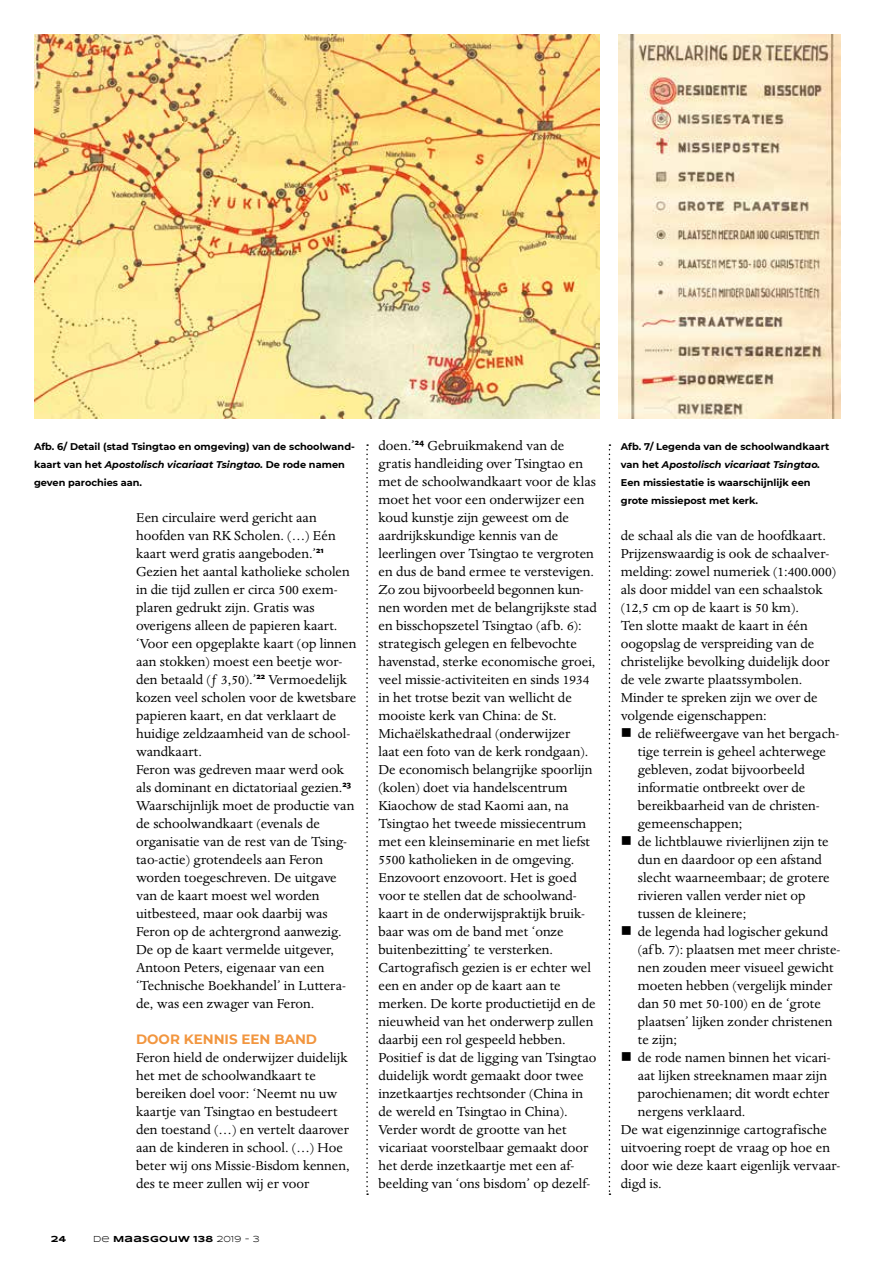
<style>
.page{position:relative;width:893px;height:1263px;background:#fff}
.page>*{position:absolute;margin:0;border:0;box-sizing:border-box;transform-origin:0 0}
.t1{font:15px/18px "Dante MT Std";color:#000}
.t2{font:700 13.5px "Montserrat";color:#f2963f}
.t3{font:700 9.75px/18px "Montserrat";color:#000}
.t4{font:700 9px "Syncopate";letter-spacing:.03em;color:#000}
.s1{font-style:italic}
.s2{font-weight:400}
</style>
<div class="page">
<img style="left:34px;top:34px;width:566px;height:384px">
<img style="left:619px;top:34px;width:221px;height:384px">
<svg style="left:609px;top:444px;width:1px;height:751px"></svg>
<svg style="left:366px;top:444px;width:2px;height:751px"></svg>
<p class="t3" style="left:34px;top:437px;width:322px">Afb. 6/ Detail (stad Tsingtao en omgeving) van de schoolwand&shy;kaart van het <span class="s1">Apostolisch vicariaat Tsingtao.</span> De rode namen geven parochies aan.</p>
<p class="t1" style="left:136px;top:509px;width:222px">Een circulaire werd gericht aan hoofden van RK Scholen. (…) Eén kaart werd gratis aangeboden.’<sup>21<br></sup>Gezien het aantal katholieke scholen in die tijd zullen er circa 500 exem&shy;plaren gedrukt zijn. Gratis was overigens alleen de papieren kaart. ‘Voor een opgeplakte kaart (op linnen aan stokken) moest een beetje wor&shy;den betaald (ƒ 3,50).’<sup>22</sup> Vermoedelijk kozen veel scholen voor de kwetsbare papieren kaart, en dat verklaart de huidige zeldzaamheid van de school&shy;wandkaart.<br>Feron was gedreven maar werd ook als dominant en dictatoriaal gezien.<sup>23<br></sup>Waarschijnlijk moet de productie van de schoolwandkaart (evenals de organisatie van de rest van de Tsing&shy;tao-actie) grotendeels aan Feron worden toegeschreven. De uitgave van de kaart moest wel worden uitbesteed, maar ook daarbij was Feron op de achtergrond aanwezig.<br>De op de kaart vermelde uitgever, Antoon Peters, eigenaar van een ‘Technische Boekhandel’ in Luttera&shy;de, was een zwager van Feron.</p>
<p class="t2" style="left:136px;top:1029px;width:182px">DOOR KENNIS EEN BAND</p>
<p class="t1" style="left:136px;top:1049px;width:215px">Feron hield de onderwijzer duidelijk het met de schoolwandkaart te bereiken doel voor: ‘Neemt nu uw kaartje van Tsingtao en bestudeert den toestand (…) en vertelt daarover aan de kinderen in school. (…) Hoe beter wij ons Missie-Bisdom kennen, des te meer zullen wij er voor</p>
<p class="t4" style="left:51px;top:1233px;width:17px">24</p>
<p class="t4" style="left:93px;top:1233px;width:168px"><span class="s2">De</span> MAASGOUW 138 <span class="s2">2019 - 3</span></p>
<p class="t1" style="left:378px;top:437px;width:220px">doen.’<sup>24</sup> Gebruikmakend van de gratis handleiding over Tsingtao en met de schoolwandkaart voor de klas moet het voor een onderwijzer een koud kunstje zijn geweest om de aardrijkskundige kennis van de leerlingen over Tsingtao te vergroten en dus de band ermee te verstevigen.<br>Zo zou bijvoorbeeld begonnen kun&shy;nen worden met de belangrijkste stad en bisschopszetel Tsingtao (af b. 6): strategisch gelegen en felbevochte havenstad, sterke economische groei, veel missie-activiteiten en sinds 1934 in het trotse bezit van wellicht de mooiste kerk van China: de St.<br>Michaëlskathedraal (onderwijzer<br>laat een foto van de kerk rondgaan).<br>De economisch belangrijke spoorlijn (kolen) doet via handelscentrum Kiaochow de stad Kaomi aan, na Tsingtao het tweede missiecentrum met een kleinseminarie en met liefst 5500 katholieken in de omgeving.<br>Enzovoort enzovoort. Het is goed voor te stellen dat de schoolwand&shy;kaart in de onderwijspraktijk bruik&shy;baar was om de band met ‘onze buitenbezitting’ te versterken.<br>Cartografisch gezien is er echter wel een en ander op de kaart aan te merken. De korte productietijd en de nieuwheid van het onderwerp zullen daarbij een rol gespeeld hebben.<br>Positief is dat de ligging van Tsingtao duidelijk wordt gemaakt door twee inzetkaartjes rechtsonder (China in de wereld en Tsingtao in China).<br>Verder wordt de grootte van het vicariaat voorstelbaar gemaakt door het derde inzetkaartje met een af&shy;beelding van ‘ons bisdom’ op dezelf-</p>
<p class="t3" style="left:621px;top:437px;width:210px">Afb. 7/ Legenda van de schoolwandkaart van het <span class="s1">Apostolisch vicariaat Tsingtao.<br></span>Een missiestatie is waarschijnlijk een grote missiepost met kerk.</p>
<p class="t1" style="left:621px;top:527px;width:217px">de schaal als die van de hoofdkaart.<br>Prijzenswaardig is ook de schaalver&shy;melding: zowel numeriek (1:400.000) als door middel van een schaalstok (12,5 cm op de kaart is 50 km).<br>Ten slotte maakt de kaart in één oogopslag de verspreiding van de christelijke bevolking duidelijk door de vele zwarte plaatssymbolen.<br>Minder te spreken zijn we over de volgende eigenschappen:</p>
<p class="t1" style="left:638px;top:725px;width:203px">de reliëfweergave van het bergach-</p>
<p class="t1" style="left:638px;top:743px;width:190px">tige terrein is geheel achterwege</p>
<p class="t1" style="left:638px;top:761px;width:168px">gebleven, zodat bijvoorbeeld</p>
<p class="t1" style="left:638px;top:779px;width:169px">informatie ontbreekt over de</p>
<p class="t1" style="left:638px;top:797px;width:183px">bereikbaarheid van de christen-</p>
<p class="t1" style="left:638px;top:815px;width:106px">gemeenschappen;</p>
<p class="t1" style="left:638px;top:833px;width:192px">de lichtblauwe rivierlijnen zijn te</p>
<p class="t1" style="left:638px;top:851px;width:186px">dun en daardoor op een afstand</p>
<p class="t1" style="left:638px;top:869px;width:193px">slecht waarneembaar; de grotere</p>
<p class="t1" style="left:638px;top:887px;width:169px">rivieren vallen verder niet op</p>
<p class="t1" style="left:638px;top:905px;width:110px">tussen de kleinere;</p>
<p class="t1" style="left:638px;top:923px;width:192px">de legenda had logischer gekund</p>
<p class="t1" style="left:638px;top:941px;width:204px">(af b. 7): plaatsen met meer christe-</p>
<p class="t1" style="left:638px;top:959px;width:197px">nen zouden meer visueel gewicht</p>
<p class="t1" style="left:638px;top:977px;width:196px">moeten hebben (vergelijk minder</p>
<p class="t1" style="left:638px;top:995px;width:185px">dan 50 met 50-100) en de ‘grote</p>
<p class="t1" style="left:638px;top:1013px;width:196px">plaatsen’ lijken zonder christenen</p>
<p class="t1" style="left:638px;top:1031px;width:41px">te zijn;</p>
<p class="t1" style="left:638px;top:1049px;width:194px">de rode namen binnen het vicari-</p>
<p class="t1" style="left:638px;top:1067px;width:191px">aat lijken streeknamen maar zijn</p>
<p class="t1" style="left:638px;top:1085px;width:193px">parochienamen; dit wordt echter</p>
<p class="t1" style="left:638px;top:1103px;width:109px">nergens verklaard.</p>
<p class="t1" style="left:621px;top:1121px;width:208px">De wat eigenzinnige cartografische</p>
<p class="t1" style="left:621px;top:1139px;width:211px">uitvoering roept de vraag op hoe en</p>
<p class="t1" style="left:621px;top:1157px;width:221px">door wie deze kaart eigenlijk vervaar-</p>
<p class="t1" style="left:621px;top:1175px;width:42px">digd is.</p>
</div>
